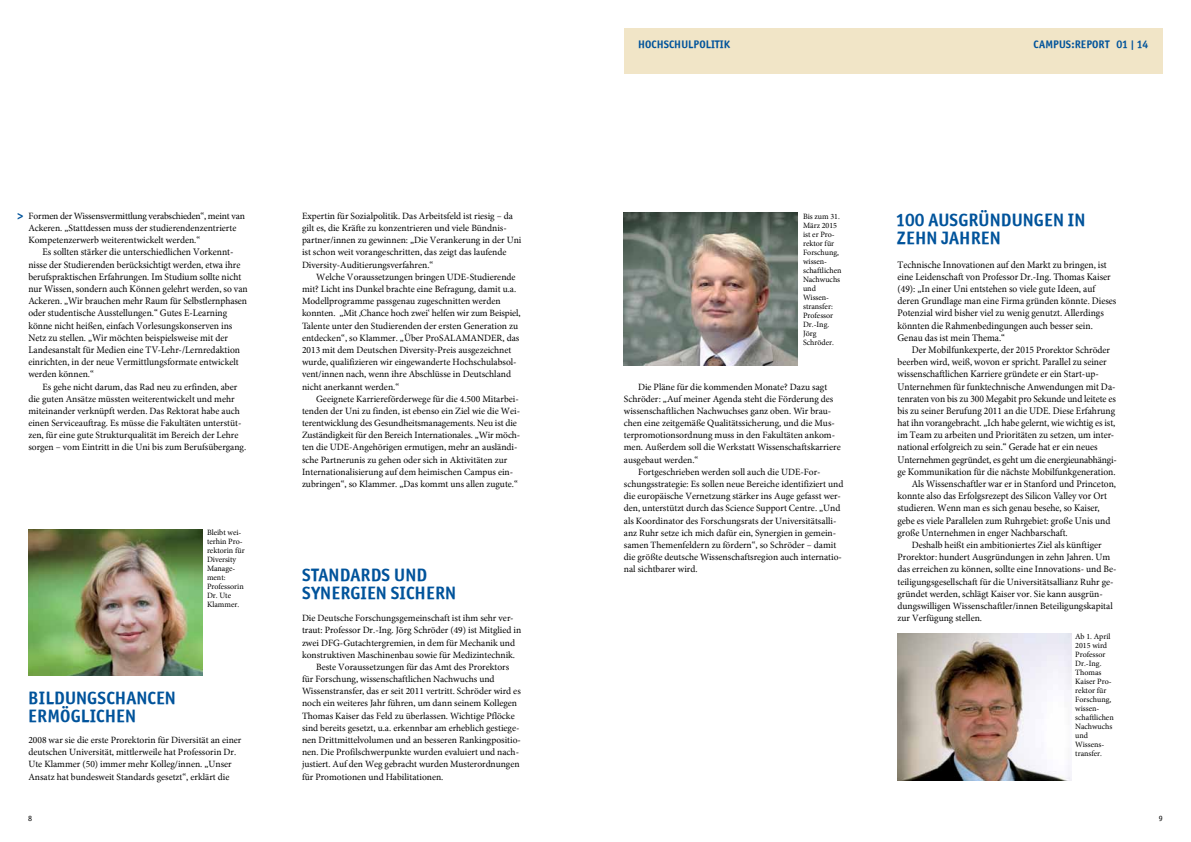
<style>
.page{position:relative;width:1191px;height:842px;background:#fff}
.page>*{position:absolute;margin:0;border:0;box-sizing:border-box;transform-origin:0 0}
.t1{font:18px/18px "Officina Sans ITCTT Bold";letter-spacing:.01em;color:#00539b}
.t2{font:11.5px "Officina Sans ITCTT Bold";color:#00539b}
.t3{font:11px "Officina Sans ITCTT Bold";letter-spacing:.01em;color:#00539b}
.t4{font:9.9px/12.2px "Minion";color:#000;scale:.96 1}
.t5{font:9.5px/12.2px "Minion";color:#000}
.t6{font:8px/9px "Minion";color:#000}
.t7{font:8px "Officina Sans ITCTT Book";color:#000}
.s1{font-size:9.5px}
</style>
<div class="page">
<div style="left:624px;top:28px;width:538px;height:46px;background:#f1e5c7"></div>
<img style="left:624px;top:213px;width:173px;height:152px">
<img style="left:28px;top:529px;width:174px;height:147px">
<img style="left:897px;top:633px;width:174px;height:147px">
<p class="t5" style="left:28px;top:210px;width:218px">Formen der Wissensvermittlung verabschieden“, meint van<br>Ackeren. „Stattdessen muss der studierendenzentrierte<br>Kompetenzerwerb weiterentwickelt werden.“</p>
<p class="t4" style="left:28px;top:246px;width:230px;text-indent:14px">Es sollten stärker die unterschiedlichen Vorkennt&shy;nisse der Studierenden berücksichtigt werden, etwa ihre berufspraktischen Erfahrungen. Im Studium sollte nicht nur Wissen, sondern auch Können gelehrt werden, so van Ackeren. „Wir brauchen mehr Raum für Selbstlernphasen oder studentische Ausstellungen.“ Gutes E-Learning könne nicht heißen, einfach Vorlesungskonserven ins Netz zu stellen. „Wir möchten beispielsweise mit der Landesanstalt für Medien eine TV-Lehr-/Lernredaktion einrichten, in der neue Vermittlungsfor<span class="s1">mate entwickelt</span></p>
<p class="t5" style="left:28px;top:368px;width:67px">werden können.“</p>
<p class="t5" style="left:43px;top:380px;width:196px">Es gehe nicht darum, das Rad neu zu erfinden, aber</p>
<p class="t5" style="left:28px;top:392px;width:208px">die guten Ansätze müssten weiterentwickelt und mehr</p>
<p class="t5" style="left:28px;top:405px;width:213px">miteinander verknüpft werden. Das Rektorat habe auch</p>
<p class="t5" style="left:28px;top:417px;width:214px">einen Serviceauftrag. Es müsse die Fakultäten unterstüt-</p>
<p class="t5" style="left:28px;top:429px;width:211px">zen, für eine gute Strukturqualität im Bereich der Lehre</p>
<p class="t5" style="left:28px;top:441px;width:219px">sorgen – vom Eintritt in die Uni bis zum Berufsübergang.</p>
<p class="t2" style="left:17px;top:208px;width:7px">&gt;</p>
<p class="t6" style="left:207px;top:527px;width:39px">Bleibt wei&shy;terhin Pro&shy;rektorin für<br>Diversity<br>Manage&shy;ment:<br>Professorin<br>Dr. Ute<br>Klammer.</p>
<h1 class="t1" style="left:28px;top:689px;width:147px">BILDUNGSCHANCEN<br>ERMÖGLICHEN</h1>
<p class="t5" style="left:28px;top:734px;width:215px">2008 war sie die erste Prorektorin für Diversität an einer deutschen Universität, mittlerweile hat Professorin Dr.<br>Ute Klammer (50) immer mehr Kolleg/innen. „Unser Ansatz hat bundesweit Standards gesetzt“, erklärt die</p>
<p class="t5" style="left:302px;top:210px;width:221px">Expertin für Sozialpolitik. Das Arbeitsfeld ist riesig – da gilt es, die Kräfte zu konzentrieren und viele Bündnis&shy;partner/innen zu gewinnen: „Die Verankerung in der Uni ist schon weit vorangeschritten, das zeigt das laufende Diversity-Auditierungsverfahren.“</p>
<p class="t5" style="left:302px;top:271px;width:220px;text-indent:14px">Welche Voraussetzungen bringen UDE-Studierende mit? Licht ins Dunkel brachte eine Befragung, damit u.a.<br>Modellprogramme passgenau zugeschnitten werden konnten. „Mit ‚Chance hoch zwei‘ helfen wir zum Beispiel, Talente unter den Studierenden der ersten Generation zu entdecken“, so Klammer. „Über ProSALAMANDER, das 2013 mit dem Deutschen Diversity-Preis ausgezeichnet wurde, qualifizieren wir eingewanderte Hochschulabsol&shy;vent/innen nach, wenn ihre Abschlüsse in Deutschland nicht anerkannt werden.“</p>
<p class="t5" style="left:302px;top:392px;width:220px;text-indent:14px">Geeignete Karriereförderwege für die 4.500 Mitarbei&shy;tenden der Uni zu finden, ist ebenso ein Ziel wie die Wei&shy;terentwicklung des Gesundheitsmanagements. Neu ist die Zuständigkeit für den Bereich Internationales. „Wir möch&shy;ten die UDE-Angehörigen ermutigen, mehr an ausländi&shy;sche Partnerunis zu gehen oder sich in Aktivitäten zur Internationalisierung auf dem heimischen Campus ein&shy;zubringen“, so Klammer. „Das kommt uns allen zugute.“</p>
<h1 class="t1" style="left:302px;top:565px;width:144px">STANDARDS UND<br>SYNERGIEN SICHERN</h1>
<p class="t5" style="left:302px;top:612px;width:213px">Die Deutsche Forschungsgemeinschaft ist ihm sehr ver-</p>
<p class="t5" style="left:302px;top:624px;width:221px">traut: Professor Dr.-Ing. Jörg Schröder (49) ist Mitglied in</p>
<p class="t5" style="left:302px;top:636px;width:215px">zwei DFG-Gutachtergremien, in dem für Mechanik und</p>
<p class="t5" style="left:302px;top:648px;width:215px">konstruktiven Maschinenbau sowie für Medizintechnik.</p>
<p class="t5" style="left:316px;top:661px;width:194px">Beste Voraussetzungen für das Amt des Prorektors</p>
<p class="t5" style="left:302px;top:673px;width:194px">für Forschung, wissenschaftlichen Nachwuchs und</p>
<p class="t5" style="left:302px;top:685px;width:220px">Wissenstransfer, das er seit 2011 vertritt. Schröder wird es</p>
<p class="t5" style="left:302px;top:697px;width:217px">noch ein weiteres Jahr führen, um dann seinem Kollegen</p>
<p class="t5" style="left:302px;top:709px;width:214px">Thomas Kaiser das Feld zu überlassen. Wichtige Pflöcke</p>
<p class="t5" style="left:302px;top:722px;width:219px">sind bereits gesetzt, u.a. erkennbar am erheblich gestiege-</p>
<p class="t5" style="left:302px;top:734px;width:220px">nen Drittmittelvolumen und an besseren Rankingpositio-</p>
<p class="t5" style="left:302px;top:746px;width:218px">nen. Die Profilschwerpunkte wurden evaluiert und nach-</p>
<p class="t5" style="left:302px;top:758px;width:219px">justiert. Auf den Weg gebracht wurden Musterordnungen</p>
<p class="t5" style="left:302px;top:770px;width:143px">für Promotionen und Habilitationen.</p>
<p class="t3" style="left:638px;top:38px;width:94px">H OCHSCHULPOLITIK</p>
<p class="t3" style="left:1033px;top:38px;width:7px">CAMPUS</p>
<p class="t3" style="left:1071px;top:38px;width:79px">:REPORT 01 | 14</p>
<p class="t6" style="left:803px;top:211px;width:40px">Bis zum 31.<br>März 2015 ist er Pro&shy;rektor für<br>Forschung, wissen&shy;schaftlichen<br>Nachwuchs und<br>Wissen&shy;stransfer:<br>Professor<br>Dr.-Ing.<br>Jörg<br>Schröder.</p>
<p class="t5" style="left:638px;top:380px;width:191px">Die Pläne für die kommenden Monate? Dazu sagt</p>
<p class="t5" style="left:624px;top:392px;width:211px">Schröder: „Auf meiner Agenda steht die Förderung des</p>
<p class="t5" style="left:624px;top:405px;width:209px">wissenschaftlichen Nachwuchses ganz oben. Wir brau-</p>
<p class="t5" style="left:624px;top:417px;width:211px">chen eine zeitgemäße Qualitätssicherung, und die Mus-</p>
<p class="t5" style="left:624px;top:429px;width:213px">terpromotionsordnung muss in den Fakultäten ankom-</p>
<p class="t5" style="left:624px;top:441px;width:218px">men. Außerdem soll die Werkstatt Wissenschaftskarriere</p>
<p class="t5" style="left:624px;top:453px;width:76px">ausgebaut werden.“</p>
<p class="t5" style="left:638px;top:466px;width:184px">Fortgeschrieben werden soll auch die UDE-For-</p>
<p class="t5" style="left:624px;top:478px;width:221px">schungsstrategie: Es sollen neue Bereiche identifiziert und</p>
<p class="t5" style="left:624px;top:490px;width:218px">die europäische Vernetzung stärker ins Auge gefasst wer-</p>
<p class="t5" style="left:624px;top:502px;width:218px">den, unterstützt durch das Science Support Centre. „Und</p>
<p class="t5" style="left:624px;top:514px;width:214px">als Koordinator des Forschungsrats der Universitätsalli-</p>
<p class="t5" style="left:624px;top:527px;width:214px">anz Ruhr setze ich mich dafür ein, Synergien in gemein-</p>
<p class="t5" style="left:624px;top:539px;width:214px">samen Themenfeldern zu fördern“, so Schröder – damit</p>
<p class="t5" style="left:624px;top:551px;width:220px">die größte deutsche Wissenschaftsregion auch internatio-</p>
<p class="t5" style="left:624px;top:563px;width:75px">nal sichtbarer wird.</p>
<h1 class="t1" style="left:896px;top:211px;width:188px">100 AUSGRÜNDUNG EN IN<br>ZEHN JAHREN</h1>
<p class="t4" style="left:897px;top:258px;width:229px">Technische Innovationen auf den Markt zu bringen, ist eine Leidenschaft von Professor Dr.-Ing. Thomas Kaiser (49): „In einer Uni entstehen so viele gute Ideen, auf deren Grundlage man eine Firma gründen könnte. Dieses Potenzial wird bisher viel zu wenig genutzt. Allerdings könnten die Rahmenbedingungen auch besser sein.<br>Genau das ist mein Thema.“</p>
<p class="t4" style="left:911px;top:344px;width:208px">Der Mobilfunkexperte, der 2015 <span class="s1">Prorektor Schröder</span></p>
<p class="t4" style="left:897px;top:356px;width:219px"><span class="s1">beerben wird,</span> weiß, wovon er spricht. Parallel zu seiner</p>
<p class="t4" style="left:897px;top:368px;width:211px">wissenschaftlichen Karriere gründete er ein Start-up-</p>
<p class="t4" style="left:897px;top:380px;width:229px">Unternehmen für funktechnische Anwendungen mit Da-</p>
<p class="t4" style="left:897px;top:392px;width:229px">tenraten von bis zu 300 Megabit pro Sekunde und leitete es</p>
<p class="t4" style="left:897px;top:404px;width:228px">bis zu seiner Berufung 2011 an die UDE. Diese Erfahrung</p>
<p class="t4" style="left:897px;top:417px;width:228px">hat ihn vorangebracht. „Ich habe gelernt, wie wichtig es ist,</p>
<p class="t4" style="left:897px;top:429px;width:227px">im Team zu arbeiten und Prioritäten zu setzen, um inter-</p>
<p class="t4" style="left:897px;top:441px;width:210px">national erfolgreich zu sein.“ Gerade hat er ein neues</p>
<p class="t4" style="left:897px;top:453px;width:230px">Unternehmen gegründet, es geht um die energieunabhängi-</p>
<p class="t4" style="left:897px;top:465px;width:229px">ge Kommunikation für die nächste Mobilfunkgeneration.</p>
<p class="t4" style="left:911px;top:478px;width:214px">Als Wissenschaftler war er in Stanford und Princeton,</p>
<p class="t4" style="left:897px;top:490px;width:220px">konnte also das Erfolgsrezept des Silicon Valley vor Ort</p>
<p class="t4" style="left:897px;top:502px;width:212px">studieren. Wenn man es sich genau besehe, so Kaiser,</p>
<p class="t4" style="left:897px;top:514px;width:223px">gebe es viele Parallelen zum Ruhrgebiet: große Unis und</p>
<p class="t4" style="left:897px;top:526px;width:179px">große Unternehmen in enger Nachbarschaft.</p>
<p class="t5" style="left:897px;top:539px;width:220px;text-indent:14px">Deshalb heißt ein ambitioniertes Ziel als künftiger Prorektor: hundert Ausgründungen in zehn Jahren. Um das erreichen zu können, sollte eine Innovations- und Be&shy;teiligungsgesellschaft für die Universitätsallianz Ruhr ge&shy;gründet werden, schlägt Kaiser vor. Sie kann ausgrün&shy;dungswilligen Wissenschaftler/innen Beteiligungskapital zur Verfügung stellen.</p>
<p class="t6" style="left:1075px;top:632px;width:40px">Ab 1. April<br>2015 wird<br>Professor<br>Dr.-Ing.<br>Thomas<br>Kaiser Pro&shy;rektor für<br>Forschung, wissen&shy;schaftlichen<br>Nachwuchs und<br>Wissens&shy;transfer.</p>
<p class="t7" style="left:28px;top:814px;width:5px">8</p>
<p class="t7" style="left:1158px;top:814px;width:5px">9</p>
</div>
